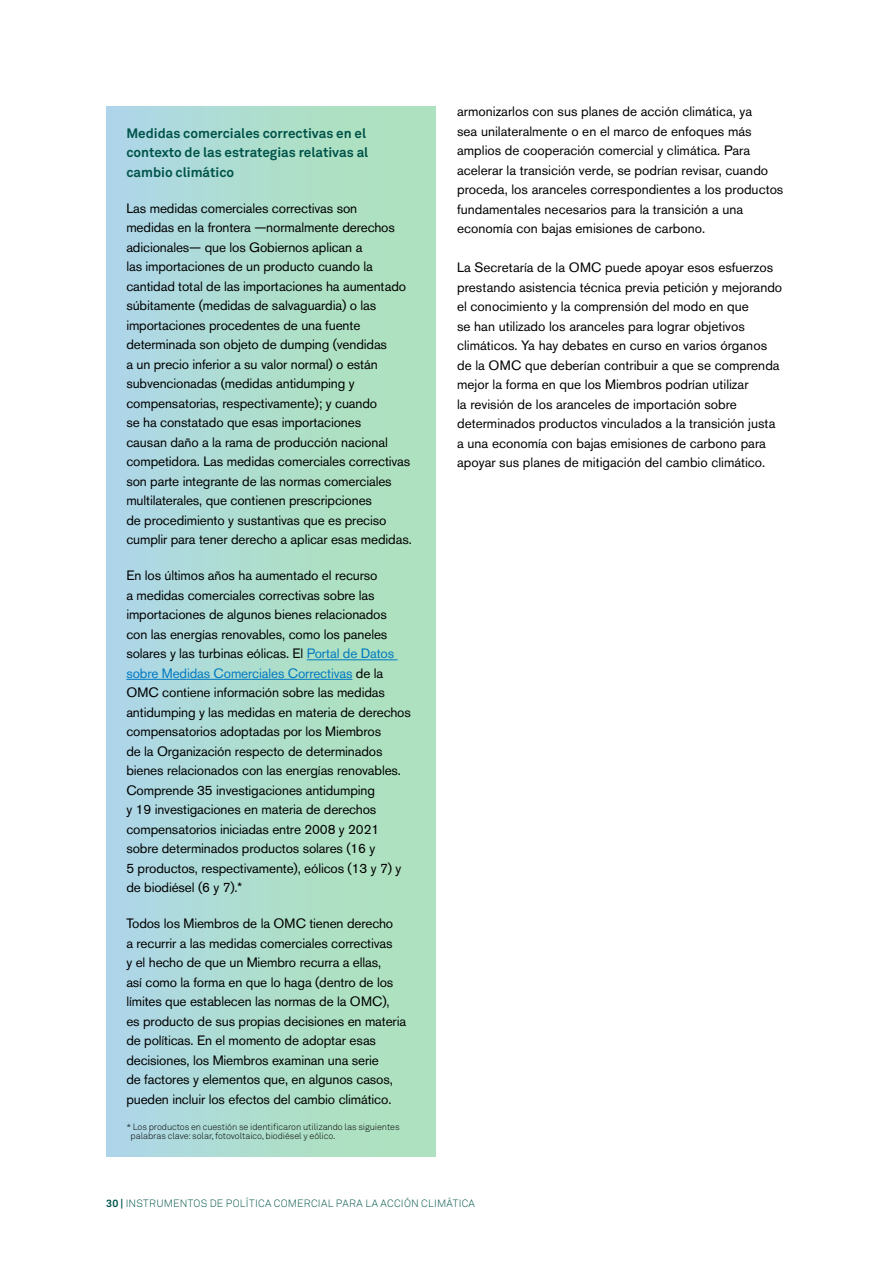
<style>
.page{position:relative;width:893px;height:1263px;background:#fff}
.page>*{position:absolute;margin:0;border:0;box-sizing:border-box;transform-origin:0 0}
.t1{font:13.5px/19.5px "Akzidenz Grotesk BE";letter-spacing:-.01em;color:#000}
.t2{font:700 13.5px/19.5px "Akkurat Pro";color:#00544a}
.t3{font:300 10.5px "Akkurat Pro";letter-spacing:.025em;color:#00544a}
.t4{font:300 9px/9px "Akkurat Pro";letter-spacing:-.01em;color:#000}
.s1{color:#0079c1}
.s2{font-weight:700}
</style>
<div class="page">
<div style="left:106px;top:106px;width:330px;height:1051px;background:linear-gradient(to right,#aed7e6,#aee3b8)"></div>
<hr style="left:307px;top:659px;width:91px;height:1px;background:#0079c1">
<hr style="left:126px;top:679px;width:226px;height:1px;background:#0079c1">
<p class="t2" style="left:126px;top:123px;width:243px">Medidas comerciales correctivas en el contexto de las estrategias relativas al cambio climático</p>
<p class="t1" style="left:126px;top:198px;width:287px">Las medidas comerciales correctivas son<br>medidas en la frontera —normalmente derechos adicionales— que los Gobiernos aplican a<br>las importaciones de un producto cuando la cantidad total de las importaciones ha aumentado súbitamente (medidas de salvaguardia) o las importaciones procedentes de una fuente determinada son objeto de dumping (vendidas<br>a un precio inferior a su valor normal) o están subvencionadas (medidas antidumping y compensatorias, respectivamente); y cuando<br>se ha constatado que esas importaciones<br>causan daño a la rama de producción nacional competidora. Las medidas comerciales correctivas son parte integrante de las normas comerciales multilaterales, que contienen prescripciones<br>de procedimiento y sustantivas que es preciso cumplir para tener derecho a aplicar esas medidas.</p>
<p class="t1" style="left:126px;top:566px;width:286px">En los últimos años ha aumentado el recurso<br>a medidas comerciales correctivas sobre las importaciones de algunos bienes relacionados con las energías renovables, como los paneles solares y las turbinas eólicas. El <span class="s1">Portal de Datos sobre Medidas Comerciales Correctivas</span> de la OMC contiene información sobre las medidas antidumping y las medidas en materia de derechos compensatorios adoptadas por los Miembros<br>de la Organización respecto de determinados bienes relacionados con las energías renovables.<br>Comprende 35 investigaciones antidumping<br>y 19 investigaciones en materia de derechos compensatorios iniciadas entre 2008 y 2021 sobre determinados productos solares (16 y<br>5 productos, respectivamente), eólicos (13 y 7) y de biodiésel (6 y 7).*</p>
<p class="t1" style="left:126px;top:914px;width:281px">Todos los Miembros de la OMC tienen derecho<br>a recurrir a las medidas comerciales correctivas<br>y el hecho de que un Miembro recurra a ellas,<br>así como la forma en que lo haga (dentro de los límites que establecen las normas de la OMC), es producto de sus propias decisiones en materia de políticas. En el momento de adoptar esas decisiones, los Miembros examinan una serie<br>de factores y elementos que, en algunos casos, pueden incluir los efectos del cambio climático.</p>
<p class="t4" style="left:131px;top:1122px;width:270px;text-indent:-4px">* Los productos en cuestión se identificaron utilizando las siguientes palabras clave: solar, fotovoltaico, biodiésel y eólico.</p>
<p class="t1" style="left:457px;top:102px;width:328px">armonizarlos con sus planes de acción climática, ya<br>sea unilateralmente o en el marco de enfoques más amplios de cooperación comercial y climática. Para acelerar la transición verde, se podrían revisar, cuando proceda, los aranceles correspondientes a los productos fundamentales necesarios para la transición a una economía con bajas emisiones de carbono.</p>
<p class="t1" style="left:457px;top:258px;width:327px">La Secretaría de la OMC puede apoyar esos esfuerzos prestando asistencia técnica previa petición y mejorando el conocimiento y la comprensión del modo en que<br>se han utilizado los aranceles para lograr objetivos climáticos. Ya hay debates en curso en varios órganos de la OMC que deberían contribuir a que se comprenda mejor la forma en que los Miembros podrían utilizar<br>la revisión de los aranceles de importación sobre determinados productos vinculados a la transición justa a una economía con bajas emisiones de carbono para apoyar sus planes de mitigación del cambio climático.</p>
<p class="t3" style="left:106px;top:1197px;width:370px"><span class="s2">30 |</span> INSTRUMENTOS DE POLÍTICA COMERCIAL PARA LA ACCIÓN CLIMÁTICA</p>
</div>
